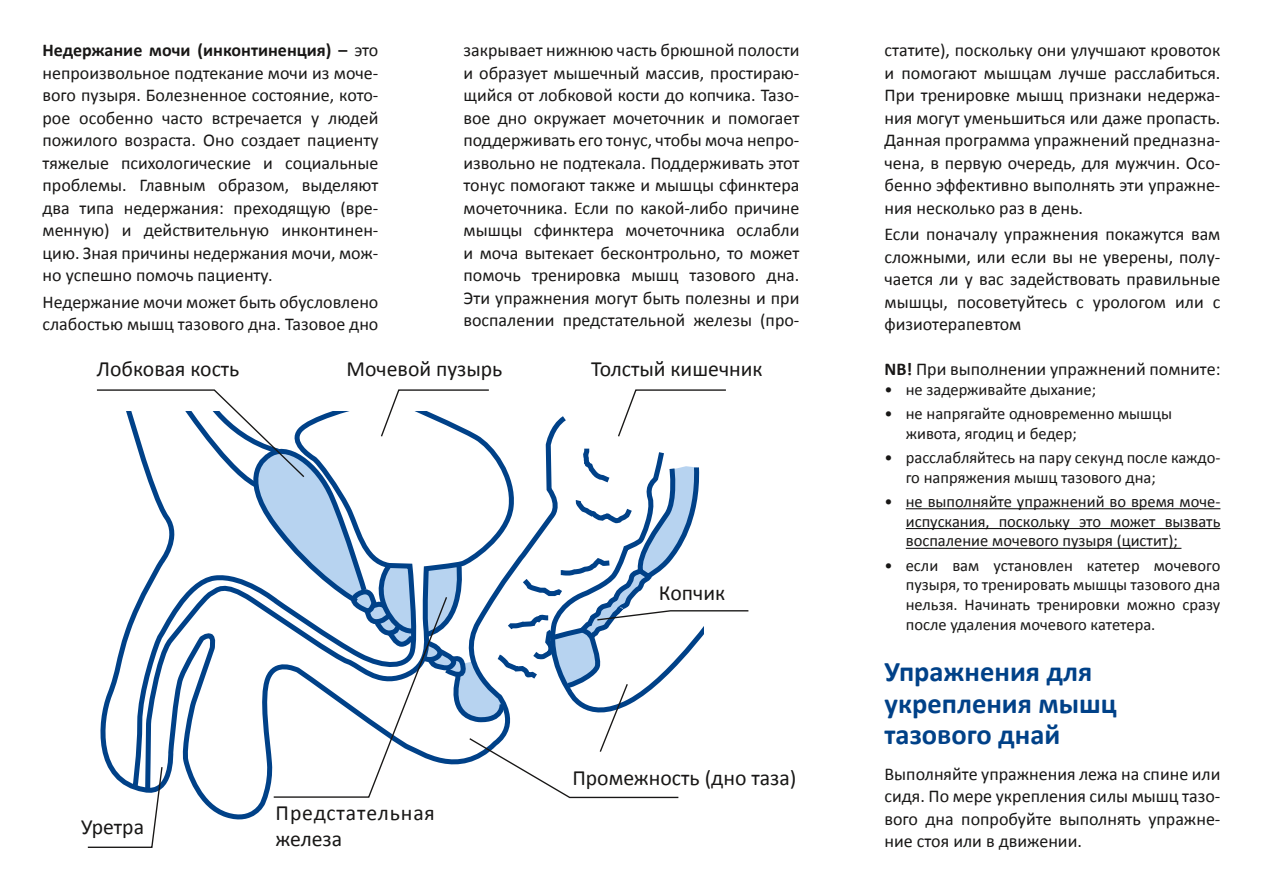
<style>
.page{position:relative;width:1263px;height:893px;background:#fff}
.page>*{position:absolute;margin:0;border:0;box-sizing:border-box;transform-origin:0 0}
.t1{font:700 28.5px/31.5px "Calibri";color:#004188}
.t2{font:21.75px "Calibri";color:#181716}
.t3{font:21.75px/26.1px "Calibri";letter-spacing:.035em;color:#181716}
.t4{font:18px/22.5px "Calibri";color:#181716;text-align:justify}
.t5{font:16.5px/19.8px "Calibri";color:#181716}
.s1{font-weight:700}
</style>
<div class="page">
<svg style="left:87px;top:389px;width:662px;height:459px"></svg>
<hr style="left:906px;top:508px;width:314px;height:1px;background:#181716">
<hr style="left:906px;top:528px;width:314px;height:1px;background:#181716">
<hr style="left:906px;top:548px;width:275px;height:1px;background:#181716">
<p class="t4" style="left:43px;top:38px;width:337px"><span class="s1">Недержание мочи (инконтиненция) –</span> это непроизвольное подтекание мочи из моче&shy;вого пузыря. Болезненное состояние, кото&shy;рое особенно часто встречается у людей пожилого возраста. Оно создает пациенту тяжелые психологические и социальные проблемы. Главным образом, выделяют два типа недержания: преходящую (вре&shy;менную) и действительную инконтинен&shy;цию. Зная причины недержания мочи, мож&shy;но успешно помочь пациенту.</p>
<p class="t4" style="left:43px;top:290px;width:337px">Недержание мочи может быть обусловлено слабостью мышц тазового дна. Тазовое дно</p>
<p class="t4" style="left:463px;top:38px;width:337px">закрывает нижнюю часть брюшной полости и образует мышечный массив, простираю&shy;щийся от лобковой кости до копчика. Тазо&shy;вое дно окружает мочеточник и помогает поддерживать его тонус, чтобы моча непро&shy;извольно не подтекала. Поддерживать этот тонус помогают также и мышцы сфинктера мочеточника. Если по какой-либо причине мышцы сфинктера мочеточника ослабли и моча вытекает бесконтрольно, то может помочь тренировка мышц тазового дна.<br>Эти упражнения могут быть полезны и при воспалении предстательной железы (про-</p>
<p class="t4" style="left:884px;top:38px;width:337px">статите), поскольку они улучшают кровоток и помогают мышцам лучше расслабиться.<br>При тренировке мышц признаки недержа&shy;ния могут уменьшиться или даже пропасть.<br>Данная программа упражнений предназна&shy;чена, в первую очередь, для мужчин. Осо&shy;бенно эффективно выполнять эти упражне&shy;ния несколько раз в день.</p>
<p class="t4" style="left:884px;top:222px;width:337px">Если поначалу упражнения покажутся вам сложными, или если вы не уверены, полу&shy;чается ли у вас задействовать правильные мышцы, посоветуйтесь с урологом или с физиотерапевтом</p>
<p class="t4" style="left:884px;top:357px;width:337px"><span class="s1">NB!</span> При выполнении упражнений помните:</p>
<p class="t5" style="left:884px;top:379px;width:213px">• не задерживайте дыхание;</p>
<p class="t5" style="left:906px;top:403px;width:268px;text-indent:-21px">• не напрягайте одновременно мышцы живота, ягодиц и бедер;</p>
<p class="t5" style="left:906px;top:447px;width:315px;text-indent:-21px">• расслабляйтесь на пару секунд после каждо&shy;го напряжения мышц тазового дна;</p>
<p class="t5" style="left:906px;top:491px;width:316px;text-align:justify;text-indent:-21px">• не выполняйте упражнений во время моче&shy;испускания, поскольку это может вызвать воспаление мочевого пузыря (цистит);</p>
<p class="t5" style="left:906px;top:554px;width:316px;text-align:justify;text-indent:-21px">• если вам установлен катетер мочевого пузыря, то тренировать мышцы тазового дна нельзя. Начинать тренировки можно сразу после удаления мочевого катетера.</p>
<h1 class="t1" style="left:884px;top:655px;width:234px">Упражнения для укрепления мышц тазового днай</h1>
<p class="t4" style="left:884px;top:761px;width:337px">Выполняйте упражнения лежа на спине или сидя. По мере укрепления силы мышц тазо&shy;вого дна попробуйте выполнять упражне&shy;ние стоя или в движении.</p>
<p class="t2" style="left:97px;top:355px;width:144px">Лобковая кость</p>
<p class="t2" style="left:347px;top:355px;width:157px">Мочевой пузырь</p>
<p class="t2" style="left:591px;top:355px;width:173px">Толстый кишечник</p>
<p class="t2" style="left:659px;top:579px;width:68px">Копчик</p>
<p class="t2" style="left:572px;top:764px;width:225px">Промежность (дно таза)</p>
<p class="t3" style="left:276px;top:798px;width:161px">Предстательная железа</p>
<p class="t2" style="left:81px;top:814px;width:65px">Уретра</p>
</div>
